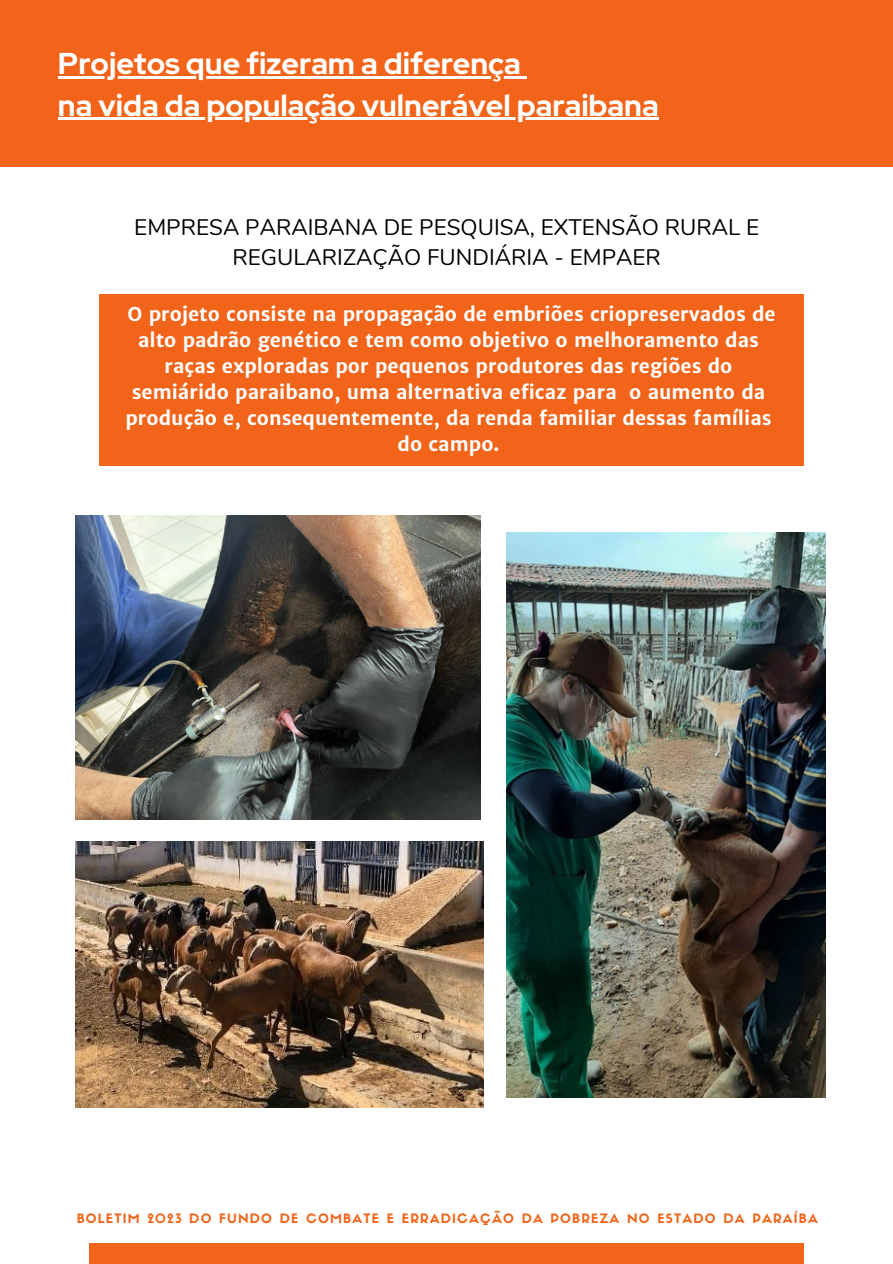
<style>
.page{position:relative;width:893px;height:1264px;background:#fff}
.page>*{position:absolute;margin:0;border:0;box-sizing:border-box;transform-origin:0 0}
.t1{font:700 30px "Red Hat Display";color:#fff}
.t2{font:22.5px/30.3px "Nunito";color:#000;text-align:center}
.t3{font:700 19.2px/26px "Merriweather Sans";color:#fff;text-align:center}
.t4{font:12.75px "Sifonn Basic";letter-spacing:.09em;color:#f26419}
</style>
<div class="page">
<div style="left:0;top:0;width:892px;height:166px;background:#f26419"></div>
<div style="left:89px;top:1243px;width:715px;height:20px;background:#f26419"></div>
<div style="left:99px;top:295px;width:705px;height:170px;background:#f26419"></div>
<img style="left:75px;top:515px;width:405px;height:304px">
<img style="left:507px;top:532px;width:318px;height:565px">
<img style="left:75px;top:841px;width:408px;height:266px">
<hr style="left:58px;top:76px;width:463px;height:2px;background:#fff">
<svg style="left:521px;top:76px;width:6px;height:2px"></svg>
<hr style="left:58px;top:118px;width:600px;height:2px;background:#fff">
<p class="t1" style="left:58px;top:43px;width:464px">Projetos que fizeram a diferença</p>
<p class="t1" style="left:58px;top:85px;width:602px">na vida da população vulnerável paraibana</p>
<p class="t2" style="left:134px;top:212px;width:626px">EMPRESA PARAIBANA DE PESQUISA, EXTENSÃO RURAL E<br>REGULARIZAÇÃO FUNDIÁRIA - EMPAER</p>
<h3 class="t3" style="left:125px;top:301px;width:651px">O projeto consiste na propagação de embriões criopreservados de alto padrão genético e tem como objetivo o melhoramento das raças exploradas por pequenos produtores das regiões do semiárido paraibano, uma alternativa eficaz para o aumento da produção e, consequentemente, da renda familiar dessas famílias do campo.</h3>
<p class="t4" style="left:77px;top:1213px;width:742px">BOLETIM 2023 DO FUNDO DE COMBATE E ERRADICAÇÃO DA POBREZA NO ESTADO DA PARAÍBA</p>
</div>
